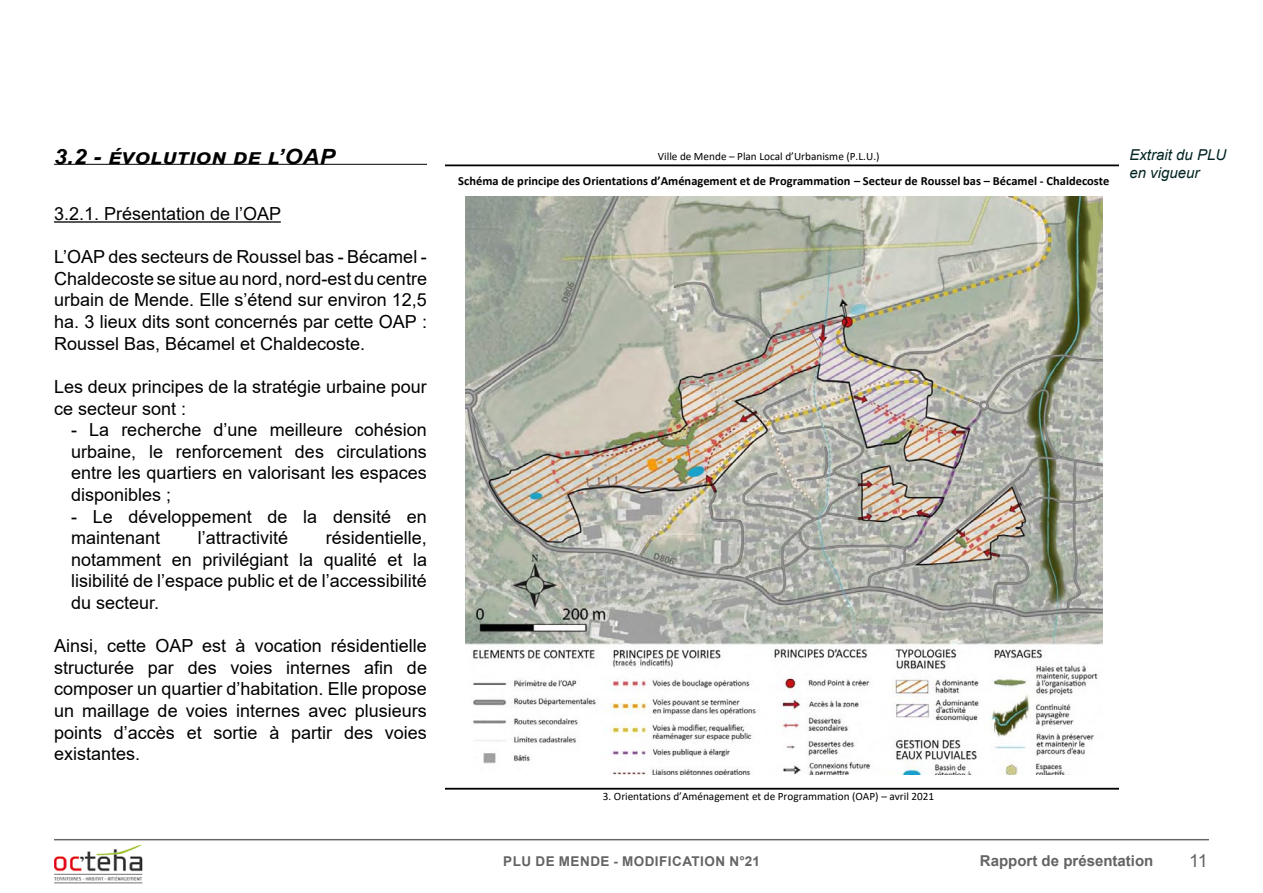
<style>
.page{position:relative;width:1263px;height:893px;background:#fff}
.page>*{position:absolute;margin:0;border:0;box-sizing:border-box;transform-origin:0 0}
.t1{font:italic 700 21px "Arial";letter-spacing:.02em;color:#000;scale:1.1 1}
.t2{font:18px/21.6px "Arial";color:#000;text-align:justify}
.t3{font:18px "Arial";color:#646464}
.t4{font:700 15px "Arial";color:#646464}
.t5{font:italic 15px/18px "Arial";color:#012322}
.t6{font:700 13.5px "Arial";color:#646464}
.t7{font:700 12.45px "Calibri";color:#000}
.t8{font:11.25px "Calibri";color:#000}
</style>
<div class="page">
<hr style="left:54px;top:839px;width:1155px;height:1px;background:#646464">
<img style="left:54px;top:844px;width:89px;height:40px">
<hr style="left:54px;top:164px;width:373px;height:1px;background:#000">
<hr style="left:54px;top:221px;width:227px;height:2px;background:#000">
<hr style="left:445px;top:164px;width:673px;height:2px;background:#000">
<hr style="left:445px;top:788px;width:673px;height:2px;background:#000">
<img style="left:466px;top:196px;width:636px;height:578px">
<p class="t1" style="left:54px;top:143px;width:257px">3.2 - évolution de l’OAP</p>
<p class="t2" style="left:54px;top:203px;width:229px">3.2.1. Présentation de l’OAP</p>
<p class="t2" style="left:54px;top:246px;width:374px">L’OAP des secteurs de Roussel bas - Bécamel - Chaldecoste se situe au nord, nord-est du centre urbain de Mende. Elle s’étend sur environ 12,5 ha. 3 lieux dits sont concernés par cette OAP :<br>Roussel Bas, Bécamel et Chaldecoste.</p>
<p class="t2" style="left:54px;top:376px;width:374px">Les deux principes de la stratégie urbaine pour ce secteur sont :</p>
<p class="t2" style="left:71px;top:419px;width:357px">- La recherche d’une meilleure cohésion urbaine, le renforcement des circulations entre les quartiers en valorisant les espaces disponibles ;</p>
<p class="t2" style="left:71px;top:505px;width:357px">- Le développement de la densité en maintenant</p>
<p class="t2" style="left:198px;top:527px;width:92px">l’attractivité</p>
<p class="t2" style="left:71px;top:527px;width:357px;text-indent:255px">résidentielle, notamment en privilégiant la qualité et la lisibilité de l’espace public et de l’accessibilité du secteur.</p>
<p class="t2" style="left:54px;top:635px;width:374px">Ainsi, cette OAP est à vocation résidentielle structurée par des voies internes afin de composer un quartier d’habitation. Elle propose un maillage de voies internes avec plusieurs points d’accès et sortie à partir des voies existantes.</p>
<p class="t8" style="left:658px;top:149px;width:223px">Ville de Mende – Plan Local d’Urbanisme (P.L.U.)</p>
<p class="t7" style="left:458px;top:173px;width:653px">Schéma de principe des Orientations d’Aménagement et de Programmation – Secteur de Roussel bas – Bécamel - Chaldecoste</p>
<p class="t5" style="left:1129px;top:146px;width:98px">Extrait du PLU en vigueur</p>
<p class="t8" style="left:1195px;top:149px;width:13px">26</p>
<p class="t8" style="left:603px;top:789px;width:333px">3. Orientations d’Aménagement et de Programmation (OAP) – avril 2021</p>
<p class="t6" style="left:503px;top:851px;width:10px">PLU</p>
<p class="t6" style="left:535px;top:851px;width:35px">DE MENDE</p>
<p class="t6" style="left:614px;top:851px;width:18px">- MODIFICATION</p>
<p class="t6" style="left:729px;top:851px;width:32px">N°21</p>
<p class="t4" style="left:980px;top:850px;width:175px">RAPPORT DE PRÉSENTATION</p>
<p class="t3" style="left:1189px;top:849px;width:20px">11</p>
</div>
